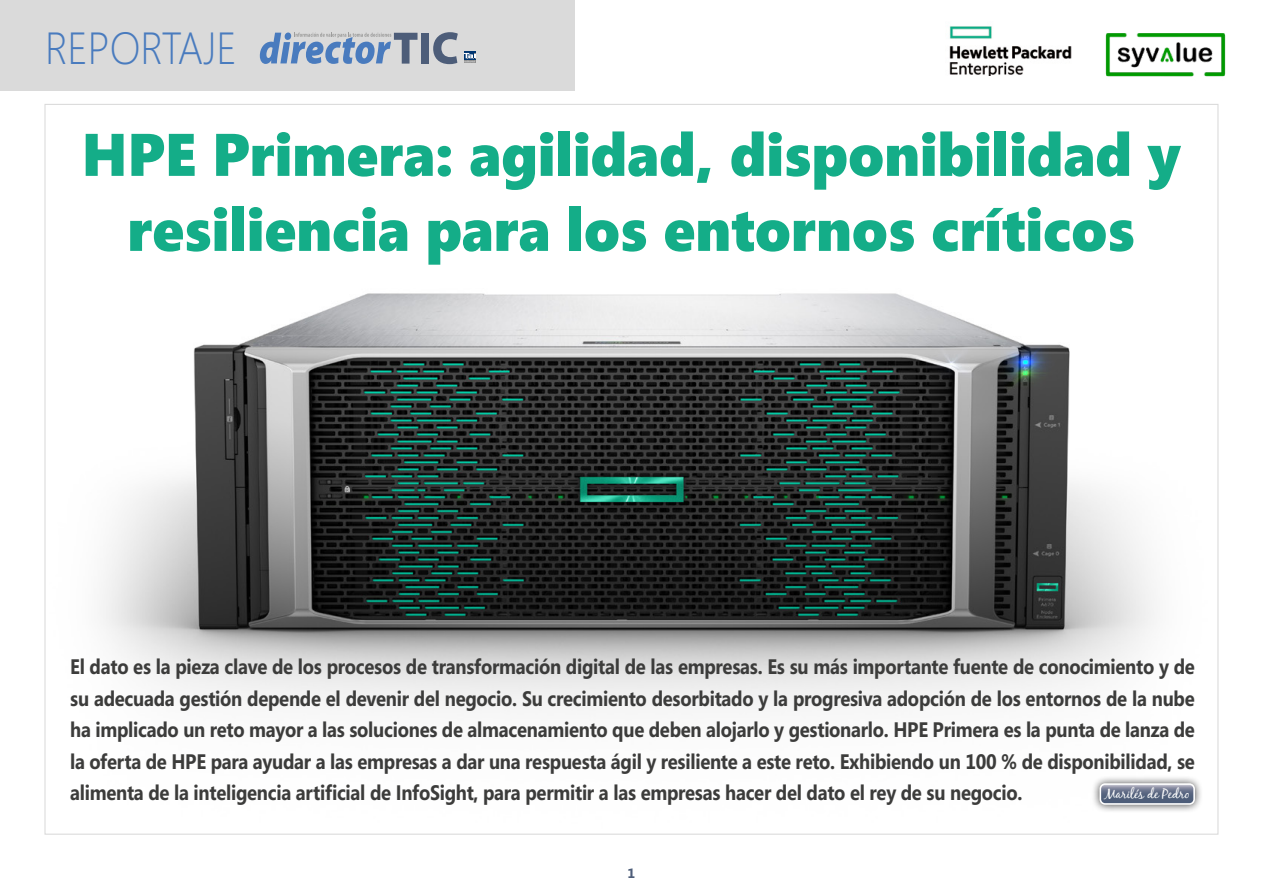
<style>
.page{position:relative;width:1263px;height:893px;background:#fff}
.page>*{position:absolute;margin:0;border:0;box-sizing:border-box;transform-origin:0 0}
.t1{font:900 60px/75px "Segoe";color:#14ad88;text-align:center;scale:.95 1}
.t2{font:300 45px "Segoe";color:#497bbe;scale:.9 1}
.t3{font:700 21px/31.5px "Segoe";letter-spacing:-.015em;color:#3c3c3b;text-align:justify;scale:.88 1}
.t4{font:13.5px "Black Jack";color:#fff}
.t5{font:700 13.5px "Segoe";color:#4d5d79}
</style>
<div class="page">
<div style="left:0;top:0;width:574px;height:90px;background:#dadada"></div>
<div style="left:421px;top:33px;width:8px;height:31px;background:#4d5d79"></div>
<svg style="left:433px;top:32px;width:25px;height:32px"></svg>
<div style="left:464px;top:51px;width:11px;height:9px;background:#003671"></div>
<svg style="left:464px;top:53px;width:12px;height:10px"></svg>
<svg style="left:260px;top:33px;width:157px;height:31px"></svg>
<img style="left:949px;top:26px;width:123px;height:49px">
<img style="left:1105px;top:33px;width:121px;height:44px">
<img style="left:100px;top:293px;width:1055px;height:414px">
<div style="left:1091px;top:775px;width:112px;height:38px;background:#000;opacity:.75"></div>
<svg style="left:1102px;top:786px;width:90px;height:16px"></svg>
<div style="left:1099px;top:783px;width:96px;height:22px;border:2px solid #fff;border-radius:5px"></div>
<h2 class="t2" style="left:45px;top:22px;width:215px">REPORTAJE</h2>
<h1 class="t1" style="left:82px;top:117px;width:1158px">HPE Primera: agilidad, disponibilidad y resiliencia para los entornos críticos</h1>
<p class="t3" style="left:70px;top:650px;width:1280px">El dato es la pieza clave de los procesos de transformación digital de las empresas. Es su más importante fuente de conocimiento y de su adecuada gestión depende el devenir del negocio. Su crecimiento desorbitado y la progresiva adopción de los entornos de la nube ha implicado un reto mayor a las soluciones de almacenamiento que deben alojarlo y gestionarlo. HPE Primera es la punta de lanza de la oferta de HPE para ayudar a las empresas a dar una respuesta ágil y resiliente a este reto. Exhibiendo un 100 % de disponibilidad, se alimenta de la inteligencia artificial de InfoSight, para permitir a las empresas hacer del dato el rey de su negocio.</p>
<p class="t4" style="left:1105px;top:785px;width:86px">Marilés de Pedro</p>
<p class="t5" style="left:628px;top:864px;width:9px">1</p>
</div>
